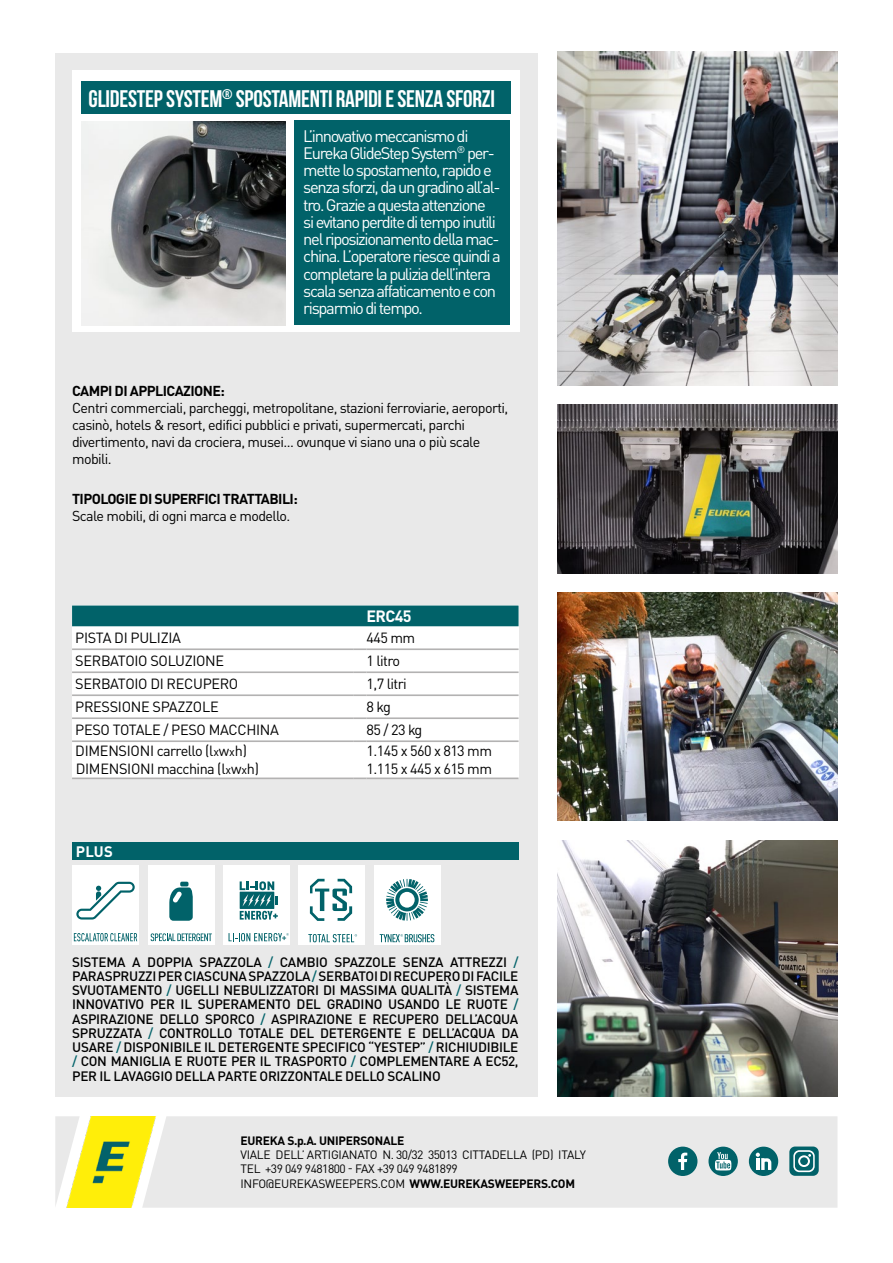
<style>
.page{position:relative;width:893px;height:1263px;background:#fff}
.page>*{position:absolute;margin:0;border:0;box-sizing:border-box;transform-origin:0 0}
.t1{font:700 24px "Bebas Neue";letter-spacing:-.01em;color:#fff}
.t2{font:16.5px/17.2px "DIN Pro";letter-spacing:-.08em;color:#fff}
.t3{font:700 16.2px "DIN Pro";letter-spacing:-.04em;color:#fff}
.t4{font:700 15px "DIN Pro";color:#fff}
.t5{font:14.55px/17.5px "DIN Pro";letter-spacing:-.02em;color:#000}
.t6{font:14.55px/17.5px "DIN Pro";letter-spacing:-.04em;color:#000}
.t7{font:14.25px/17.1px "DIN Pro";letter-spacing:-.04em;color:#000}
.t8{font:700 14.25px "DIN Pro";letter-spacing:-.04em;color:#000}
.t9{font:500 13.5px/14.2px "DIN Pro";letter-spacing:-.02em;color:#000;text-align:justify}
.t10{font:12px/14.4px "DIN Pro";letter-spacing:-.02em;color:#000}
.t11{font:700 12px "DIN Pro";letter-spacing:-.02em;color:#000}
.s1{font-size:12px}
.s2{color:#016269}
.s3{font-weight:700}
</style>
<div class="page">
<div style="left:55px;top:53px;width:483px;height:1044px;background:#e9e9e9"></div>
<div style="left:72px;top:70px;width:448px;height:262px;background:#fff"></div>
<img style="left:81px;top:122px;width:204px;height:204px">
<div style="left:72px;top:864px;width:67px;height:80px;background:#fff"></div>
<svg style="left:76px;top:882px;width:59px;height:37px"></svg>
<svg style="left:74px;top:933px;width:63px;height:8px"></svg>
<div style="left:72px;top:843px;width:447px;height:17px;background:#016269"></div>
<img style="left:557px;top:51px;width:281px;height:334px">
<img style="left:557px;top:840px;width:281px;height:257px">
<img style="left:557px;top:404px;width:281px;height:170px">
<img style="left:557px;top:593px;width:281px;height:228px">
<div style="left:159px;top:1116px;width:678px;height:92px;background:#e9e9e9"></div>
<div style="left:749px;top:1146px;width:29px;height:30px;background:#016269;border-radius:50%"></div>
<svg style="left:756px;top:1153px;width:15px;height:17px"></svg>
<div style="left:668px;top:1146px;width:29px;height:30px;background:#016269;border-radius:50%"></div>
<svg style="left:678px;top:1152px;width:9px;height:18px"></svg>
<svg style="left:708px;top:1146px;width:30px;height:30px"></svg>
<svg style="left:715px;top:1152px;width:16px;height:18px"></svg>
<div style="left:789px;top:1146px;width:30px;height:30px;background:#016269;border-radius:6px"></div>
<svg style="left:793px;top:1150px;width:22px;height:22px"></svg>
<svg style="left:795px;top:1152px;width:18px;height:18px"></svg>
<svg style="left:798px;top:1155px;width:12px;height:12px"></svg>
<div style="left:800px;top:1157px;width:8px;height:8px;background:#016269;border-radius:50%"></div>
<svg style="left:55px;top:1116px;width:11px;height:90px"></svg>
<img style="left:66px;top:1116px;width:93px;height:92px">
<div style="left:224px;top:864px;width:66px;height:80px;background:#fff"></div>
<svg style="left:229px;top:933px;width:60px;height:8px"></svg>
<svg style="left:240px;top:881px;width:38px;height:39px"></svg>
<div style="left:299px;top:864px;width:66px;height:80px;background:#fff"></div>
<svg style="left:308px;top:934px;width:49px;height:8px"></svg>
<svg style="left:310px;top:879px;width:42px;height:42px"></svg>
<div style="left:374px;top:864px;width:66px;height:80px;background:#fff"></div>
<div style="left:148px;top:864px;width:67px;height:80px;background:#fff"></div>
<svg style="left:151px;top:933px;width:61px;height:8px"></svg>
<svg style="left:169px;top:882px;width:24px;height:39px"></svg>
<svg style="left:386px;top:879px;width:42px;height:42px"></svg>
<svg style="left:380px;top:934px;width:54px;height:8px"></svg>
<div style="left:81px;top:81px;width:429px;height:33px;background:#016269"></div>
<div style="left:294px;top:121px;width:216px;height:204px;background:#016269"></div>
<div style="left:72px;top:605px;width:447px;height:174px;background:#fff"></div>
<div style="left:72px;top:605px;width:447px;height:21px;background:#016269"></div>
<hr style="left:72px;top:648px;width:282px;height:2px;background:#b3b2b2">
<svg style="left:354px;top:648px;width:13px;height:2px"></svg>
<hr style="left:367px;top:648px;width:152px;height:2px;background:#b3b2b2">
<hr style="left:72px;top:671px;width:282px;height:2px;background:#b3b2b2">
<svg style="left:354px;top:671px;width:13px;height:2px"></svg>
<hr style="left:367px;top:671px;width:152px;height:2px;background:#b3b2b2">
<hr style="left:72px;top:694px;width:282px;height:2px;background:#b3b2b2">
<svg style="left:354px;top:694px;width:13px;height:2px"></svg>
<hr style="left:367px;top:694px;width:152px;height:2px;background:#b3b2b2">
<hr style="left:72px;top:717px;width:282px;height:2px;background:#b3b2b2">
<svg style="left:354px;top:717px;width:13px;height:2px"></svg>
<hr style="left:367px;top:717px;width:152px;height:2px;background:#b3b2b2">
<hr style="left:72px;top:740px;width:282px;height:2px;background:#b3b2b2">
<svg style="left:354px;top:740px;width:13px;height:2px"></svg>
<hr style="left:367px;top:740px;width:152px;height:2px;background:#b3b2b2">
<hr style="left:72px;top:777px;width:282px;height:2px;background:#b3b2b2">
<svg style="left:354px;top:777px;width:13px;height:2px"></svg>
<hr style="left:367px;top:777px;width:152px;height:2px;background:#b3b2b2">
<h1 class="t1" style="left:89px;top:85px;width:408px">GLIDESTEP SYSTEM<sup>®</sup> SPOSTAMENTI RAPIDI E SENZA SFORZI</h1>
<p class="t2" style="left:303px;top:125px;width:199px">L’innovativo meccanismo di<br>Eureka GlideStep System<sup>®</sup> per&shy;mette lo spostamento, rapido e senza sforzi, da un gradino all’al&shy;tro. Grazie a questa attenzione si evitano perdite di tempo inutili nel riposizionamento della mac&shy;china. L’operatore riesce quindi a completare la pulizia dell’intera scala senza affaticamento e con risparmio di tempo.</p>
<p class="t8" style="left:72px;top:379px;width:154px">CAMPI DI APPLICAZIONE:</p>
<p class="t7" style="left:72px;top:398px;width:438px">Centri commerciali, parcheggi, metropolitane, stazioni ferroviarie, aeroporti, casinò, hotels &amp; resort, edifici pubblici e privati, supermercati, parchi divertimento, navi da crociera, musei... ovunque vi siano una o più scale mobili.</p>
<p class="t8" style="left:72px;top:487px;width:227px">TIPOLOGIE DI SUPERFICI TRATTABILI:</p>
<p class="t7" style="left:72px;top:506px;width:220px">Scale mobili, di ogni marca e modello.</p>
<p class="t3" style="left:367px;top:602px;width:47px">ERC45</p>
<p class="t5" style="left:75px;top:627px;width:107px">PISTA DI PULIZIA</p>
<p class="t5" style="left:367px;top:627px;width:50px">445 mm</p>
<p class="t5" style="left:75px;top:650px;width:151px">SERBATOIO SOLUZIONE</p>
<p class="t5" style="left:367px;top:650px;width:35px">1 litro</p>
<p class="t5" style="left:75px;top:673px;width:165px">SERBATOIO DI RECUPERO</p>
<p class="t5" style="left:367px;top:673px;width:42px">1,7 litri</p>
<p class="t5" style="left:75px;top:696px;width:145px">PRESSIONE SPAZZOLE</p>
<p class="t5" style="left:367px;top:696px;width:26px">8 kg</p>
<p class="t5" style="left:75px;top:719px;width:205px">PESO TOTALE / PESO MACCHINA</p>
<p class="t5" style="left:367px;top:719px;width:57px">85 / 23 kg</p>
<p class="t5" style="left:75px;top:741px;width:186px">DIMENSIONI carrello (l<span class="s1">x</span>w<span class="s1">x</span>h)<br>DIMENSIONI macchina (l<span class="s1">x</span>w<span class="s1">x</span>h)</p>
<p class="t6" style="left:367px;top:741px;width:127px">1.145 x 560 x 813 mm<br>1.115 x 445 x 615 mm</p>
<p class="t4" style="left:76px;top:839px;width:38px">PLUS</p>
<p class="t9" style="left:72px;top:953px;width:448px">SISTEMA A DOPPIA SPAZZOLA <span class="s2">/</span> CAMBIO SPAZZOLE SENZA ATTREZZI <span class="s2">/ </span>PARASPRUZZI PER CIASCUNA SPAZZOLA <span class="s2">/</span> SERBATOI DI RECUPERO DI FACILE SVUOTAMENTO <span class="s2">/</span> UGELLI NEBULIZZATORI DI MASSIMA QUALITÀ <span class="s2">/</span> SISTEMA INNOVATIVO PER IL SUPERAMENTO DEL GRADINO USANDO LE RUOTE <span class="s2">/ </span>ASPIRAZIONE DELLO SPORCO <span class="s2">/</span> ASPIRAZIONE E RECUPERO DELL’ACQUA SPRUZZATA <span class="s2">/</span> CONTROLLO TOTALE DEL DETERGENTE E DELL’ACQUA DA USARE <span class="s2">/</span> DISPONIBILE IL DETERGENTE SPECIFICO “YESTEP” <span class="s2">/</span> RICHIUDIBILE <span class="s2">/</span> CON MANIGLIA E RUOTE PER IL TRASPORTO <span class="s2">/</span> COMPLEMENTARE A EC52, PER IL LAVAGGIO DELLA PARTE ORIZZONTALE DELLO SCALINO</p>
<p class="t11" style="left:240px;top:1130px;width:166px">EUREKA S.p.A. UNIPERSONALE</p>
<p class="t10" style="left:240px;top:1146px;width:347px">VIALE DELL’ ARTIGIANATO N. 30/32 35013 CITTADELLA (PD) ITALY<br>TEL +39 049 9481800 - FAX +39 049 9481899<br>INFO@EUREKASWEEPERS.COM <span class="s3">WWW.EUREKASWEEPERS.COM</span></p>
</div>
